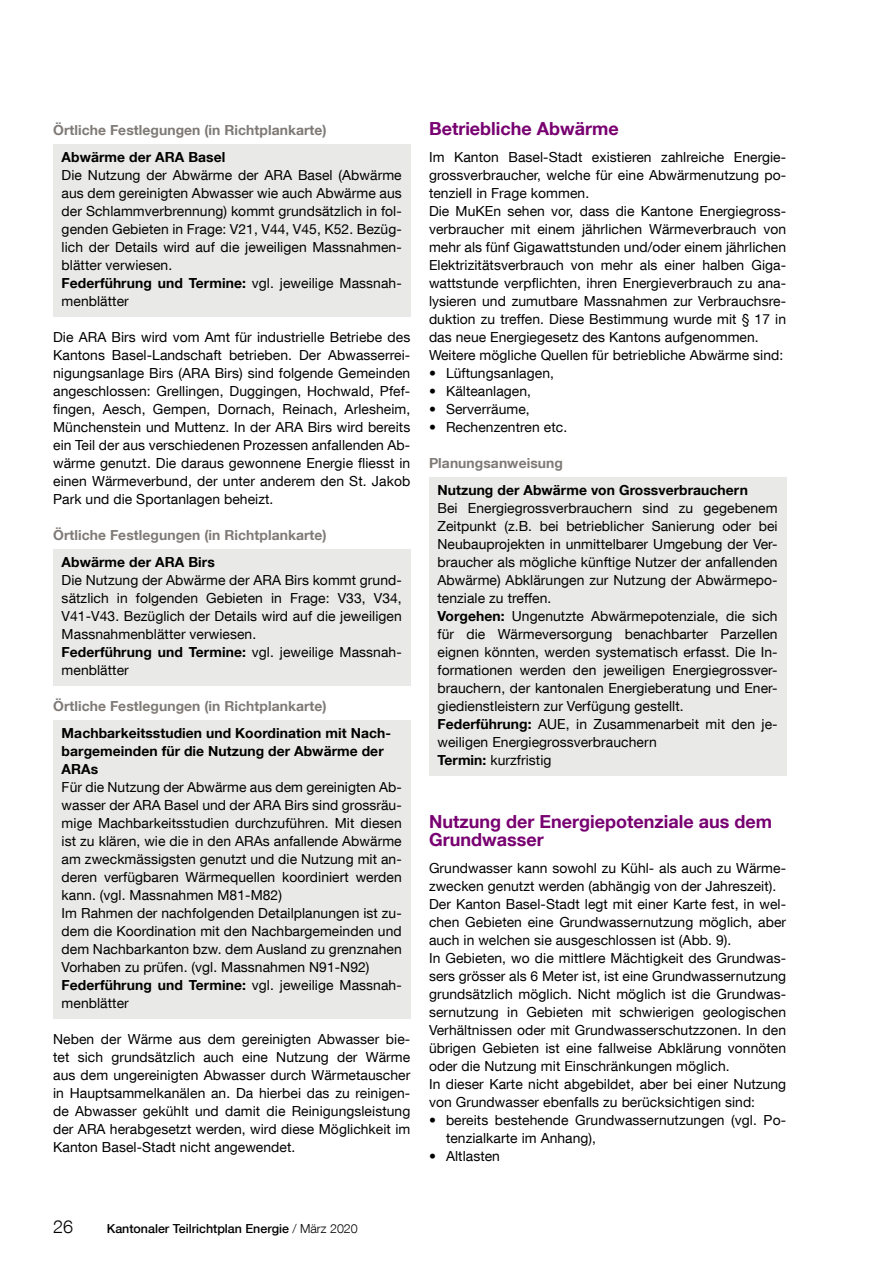
<style>
.page{position:relative;width:893px;height:1263px;background:#fff}
.page>*{position:absolute;margin:0;border:0;box-sizing:border-box;transform-origin:0 0}
._03_RE_Lauftext_Zwis{font:700 18px/18px "Helvetica Neue LT Com";color:#780071}
.t1{font:300 18px "Helvetica Neue LT Com";color:#000}
._03_RE_Lauftext_Bloc{font:13.8px/18px "Helvetica Neue LT Com";letter-spacing:.005em;color:#000;text-align:justify}
._04_3_RE_Lauftext_Ka{font:13.8px/18px "Helvetica Neue LT Com";letter-spacing:.005em;color:#000;text-align:justify}
._04_4_RE_lauftext_Ka{font:13.8px/18px "Helvetica Neue LT Com";letter-spacing:.005em;color:#000}
._04_2_RE_Lauftext_Ti{font:700 13.8px/18px "Helvetica Neue LT Com";letter-spacing:.005em;color:#000}
._04_1_RE_Lauftext_fe{font:700 13.8px "Helvetica Neue LT Com";letter-spacing:.005em;color:#7f7a76}
.t2{font:500 12.45px "Helvetica Neue LT Com";color:#000}
.s1{font-weight:700}
.s2{font-weight:300}
</style>
<div class="page">
<div style="left:53px;top:144px;width:357px;height:28px;background:#e9e9e8"></div>
<div style="left:53px;top:164px;width:357px;height:116px;background:#e9e9e8"></div>
<div style="left:53px;top:272px;width:357px;height:44px;background:#e9e9e8"></div>
<div style="left:53px;top:549px;width:357px;height:28px;background:#e9e9e8"></div>
<div style="left:53px;top:569px;width:357px;height:80px;background:#e9e9e8"></div>
<div style="left:53px;top:641px;width:357px;height:44px;background:#e9e9e8"></div>
<div style="left:53px;top:720px;width:357px;height:64px;background:#e9e9e8"></div>
<div style="left:53px;top:776px;width:357px;height:134px;background:#e9e9e8"></div>
<div style="left:53px;top:902px;width:357px;height:80px;background:#e9e9e8"></div>
<div style="left:53px;top:974px;width:357px;height:44px;background:#e9e9e8"></div>
<div style="left:429px;top:477px;width:357px;height:28px;background:#e9e9e8"></div>
<div style="left:429px;top:497px;width:357px;height:116px;background:#e9e9e8"></div>
<div style="left:429px;top:605px;width:357px;height:116px;background:#e9e9e8"></div>
<div style="left:429px;top:713px;width:357px;height:44px;background:#e9e9e8"></div>
<div style="left:429px;top:749px;width:357px;height:26px;background:#e9e9e8"></div>
<p class="_04_1_RE_Lauftext_fe" style="left:53px;top:121px;width:275px">Örtliche Festlegungen (in Richtplankarte)</p>
<p class="_04_2_RE_Lauftext_Ti" style="left:62px;top:148px;width:165px">Abwärme der ARA Basel</p>
<p class="_04_3_RE_Lauftext_Ka" style="left:62px;top:166px;width:342px">Die Nutzung der Abwärme der ARA Basel (Abwärme aus dem gereinigten Abwasser wie auch Abwärme aus der Schlammverbrennung) kommt grundsätzlich in fol&shy;genden Gebieten in Frage: V21, V44, V45, K52. Bezüg&shy;lich der Details wird auf die jeweiligen Massnahmen&shy;blätter verwiesen.</p>
<p class="_04_4_RE_lauftext_Ka" style="left:62px;top:274px;width:342px"><span class="s1">Federführung und Termine:</span> vgl. jeweilige Massnah&shy;menblätter</p>
<p class="_03_RE_Lauftext_Bloc" style="left:53px;top:328px;width:359px">Die ARA Birs wird vom Amt für industrielle Betriebe des Kantons Basel-Landschaft betrieben. Der Abwasserrei&shy;nigungsanlage Birs (ARA Birs) sind folgende Gemeinden angeschlossen: Grellingen, Duggingen, Hochwald, Pfef&shy;fingen, Aesch, Gempen, Dornach, Reinach, Arlesheim, Münchenstein und Muttenz. In der ARA Birs wird bereits ein Teil der aus verschiedenen Prozessen anfallenden Ab&shy;wärme genutzt. Die daraus gewonnene Energie fliesst in einen Wärmeverbund, der unter anderem den St. Jakob Park und die Sportanlagen beheizt.</p>
<p class="_04_1_RE_Lauftext_fe" style="left:53px;top:526px;width:275px">Örtliche Festlegungen (in Richtplankarte)</p>
<p class="_04_2_RE_Lauftext_Ti" style="left:62px;top:553px;width:155px">Abwärme der ARA Birs</p>
<p class="_04_3_RE_Lauftext_Ka" style="left:62px;top:571px;width:342px">Die Nutzung der Abwärme der ARA Birs kommt grund&shy;sätzlich in folgenden Gebieten in Frage: V33, V34, V41-V43. Bezüglich der Details wird auf die jeweiligen Massnahmenblätter verwiesen.</p>
<p class="_04_4_RE_lauftext_Ka" style="left:62px;top:643px;width:342px"><span class="s1">Federführung und Termine:</span> vgl. jeweilige Massnah&shy;menblätter</p>
<p class="_04_1_RE_Lauftext_fe" style="left:53px;top:697px;width:275px">Örtliche Festlegungen (in Richtplankarte)</p>
<p class="_04_2_RE_Lauftext_Ti" style="left:62px;top:724px;width:331px">Machbarkeitsstudien und Koordination mit Nach&shy;bargemeinden für die Nutzung der Abwärme der<br>ARAs</p>
<p class="_04_3_RE_Lauftext_Ka" style="left:62px;top:778px;width:342px">Für die Nutzung der Abwärme aus dem gereinigten Ab&shy;wasser der ARA Basel und der ARA Birs sind grossräu&shy;mige Machbarkeitsstudien durchzuführen. Mit diesen ist zu klären, wie die in den ARAs anfallende Abwärme am zweckmässigsten genutzt und die Nutzung mit an&shy;deren verfügbaren Wärmequellen koordiniert werden kann. (vgl. Massnahmen M81-M82)</p>
<p class="_04_3_RE_Lauftext_Ka" style="left:62px;top:904px;width:342px">Im Rahmen der nachfolgenden Detailplanungen ist zu&shy;dem die Koordination mit den Nachbargemeinden und dem Nachbarkanton bzw. dem Ausland zu grenznahen Vorhaben zu prüfen. (vgl. Massnahmen N91-N92)</p>
<p class="_04_4_RE_lauftext_Ka" style="left:62px;top:976px;width:342px"><span class="s1">Federführung und Termine:</span> vgl. jeweilige Massnah&shy;menblätter</p>
<p class="_03_RE_Lauftext_Bloc" style="left:53px;top:1030px;width:359px">Neben der Wärme aus dem gereinigten Abwasser bie&shy;tet sich grundsätzlich auch eine Nutzung der Wärme aus dem ungereinigten Abwasser durch Wärmetauscher in Hauptsammelkanälen an. Da hierbei das zu reinigen&shy;de Abwasser gekühlt und damit die Reinigungsleistung der ARA herabgesetzt werden, wird diese Möglichkeit im Kanton Basel-Stadt nicht angewendet.</p>
<p class="_03_RE_Lauftext_Zwis" style="left:429px;top:119px;width:191px">Betriebliche Abwärme</p>
<p class="_03_RE_Lauftext_Bloc" style="left:429px;top:148px;width:359px">Im Kanton Basel-Stadt existieren zahlreiche Energie&shy;grossverbraucher, welche für eine Abwärmenutzung po&shy;tenziell in Frage kommen.</p>
<p class="_03_RE_Lauftext_Bloc" style="left:429px;top:202px;width:359px">Die MuKEn sehen vor, dass die Kantone Energiegross&shy;verbraucher mit einem jährlichen Wärmeverbrauch von mehr als fünf Gigawattstunden und/oder einem jährlichen Elektrizitätsverbrauch von mehr als einer halben Giga&shy;wattstunde verpflichten, ihren Energieverbrauch zu ana&shy;lysieren und zumutbare Massnahmen zur Verbrauchsre&shy;duktion zu treffen. Diese Bestimmung wurde mit § 17 in das neue Energiegesetz des Kantons aufgenommen.</p>
<p class="_03_RE_Lauftext_Bloc" style="left:429px;top:346px;width:356px">Weitere mögliche Quellen für betriebliche Abwärme sind:</p>
<p class="_03_RE_Lauftext_Bloc" style="left:429px;top:364px;width:126px">• Lüftungsanlagen,</p>
<p class="_03_RE_Lauftext_Bloc" style="left:429px;top:382px;width:104px">• Kälteanlagen,</p>
<p class="_03_RE_Lauftext_Bloc" style="left:429px;top:400px;width:102px">• Serverräume,</p>
<p class="_03_RE_Lauftext_Bloc" style="left:429px;top:418px;width:140px">• Rechenzentren etc.</p>
<p class="_04_1_RE_Lauftext_fe" style="left:429px;top:454px;width:135px">Planungsanweisung</p>
<p class="_04_2_RE_Lauftext_Ti" style="left:437px;top:481px;width:312px">Nutzung der Abwärme von Grossverbrauchern</p>
<p class="_04_3_RE_Lauftext_Ka" style="left:437px;top:499px;width:342px">Bei Energiegrossverbrauchern sind zu gegebenem Zeitpunkt (z.B. bei betrieblicher Sanierung oder bei Neubauprojekten in unmittelbarer Umgebung der Ver&shy;braucher als mögliche künftige Nutzer der anfallenden Abwärme) Abklärungen zur Nutzung der Abwärmepo&shy;tenziale zu treffen.</p>
<p class="_04_4_RE_lauftext_Ka" style="left:437px;top:607px;width:342px;text-align:justify"><span class="s1">Vorgehen:</span> Ungenutzte Abwärmepotenziale, die sich für die Wärmeversorgung benachbarter Parzellen eignen könnten, werden systematisch erfasst. Die In&shy;formationen werden den jeweiligen Energiegrossver&shy;brauchern, der kantonalen Energieberatung und Ener&shy;giedienstleistern zur Verfügung gestellt.</p>
<p class="_04_4_RE_lauftext_Ka" style="left:437px;top:715px;width:342px"><span class="s1">Federführung:</span> AUE, in Zusammenarbeit mit den je&shy;weiligen Energiegrossverbrauchern</p>
<p class="_04_4_RE_lauftext_Ka" style="left:437px;top:751px;width:115px"><span class="s1">Termin:</span> kurzfristig</p>
<p class="_03_RE_Lauftext_Zwis" style="left:429px;top:812px;width:344px">Nutzung der Energiepotenziale aus dem<br>Grundwasser</p>
<p class="_03_RE_Lauftext_Bloc" style="left:429px;top:859px;width:359px">Grundwasser kann sowohl zu Kühl- als auch zu Wärme&shy;zwecken genutzt werden (abhängig von der Jahreszeit).</p>
<p class="_03_RE_Lauftext_Bloc" style="left:429px;top:895px;width:359px">Der Kanton Basel-Stadt legt mit einer Karte fest, in wel&shy;chen Gebieten eine Grundwassernutzung möglich, aber auch in welchen sie ausgeschlossen ist (Abb. 9).</p>
<p class="_03_RE_Lauftext_Bloc" style="left:429px;top:949px;width:359px">In Gebieten, wo die mittlere Mächtigkeit des Grundwas&shy;sers grösser als 6 Meter ist, ist eine Grundwassernutzung grundsätzlich möglich. Nicht möglich ist die Grundwas&shy;sernutzung in Gebieten mit schwierigen geologischen Verhältnissen oder mit Grundwasserschutzzonen. In den übrigen Gebieten ist eine fallweise Abklärung vonnöten oder die Nutzung mit Einschränkungen möglich.</p>
<p class="_03_RE_Lauftext_Bloc" style="left:429px;top:1075px;width:359px">In dieser Karte nicht abgebildet, aber bei einer Nutzung von Grundwasser ebenfalls zu berücksichtigen sind:</p>
<p class="_03_RE_Lauftext_Bloc" style="left:446px;top:1111px;width:342px;text-indent:-17px">• bereits bestehende Grundwassernutzungen (vgl. Po&shy;tenzialkarte im Anhang),</p>
<p class="_03_RE_Lauftext_Bloc" style="left:429px;top:1147px;width:73px">• Altlasten</p>
<h1 class="t1" style="left:53px;top:1216px;width:22px">26</h1>
<p class="t2" style="left:107px;top:1221px;width:252px">Kantonaler Teilrichtplan Energie <span class="s2">/ März 2020</span></p>
</div>
